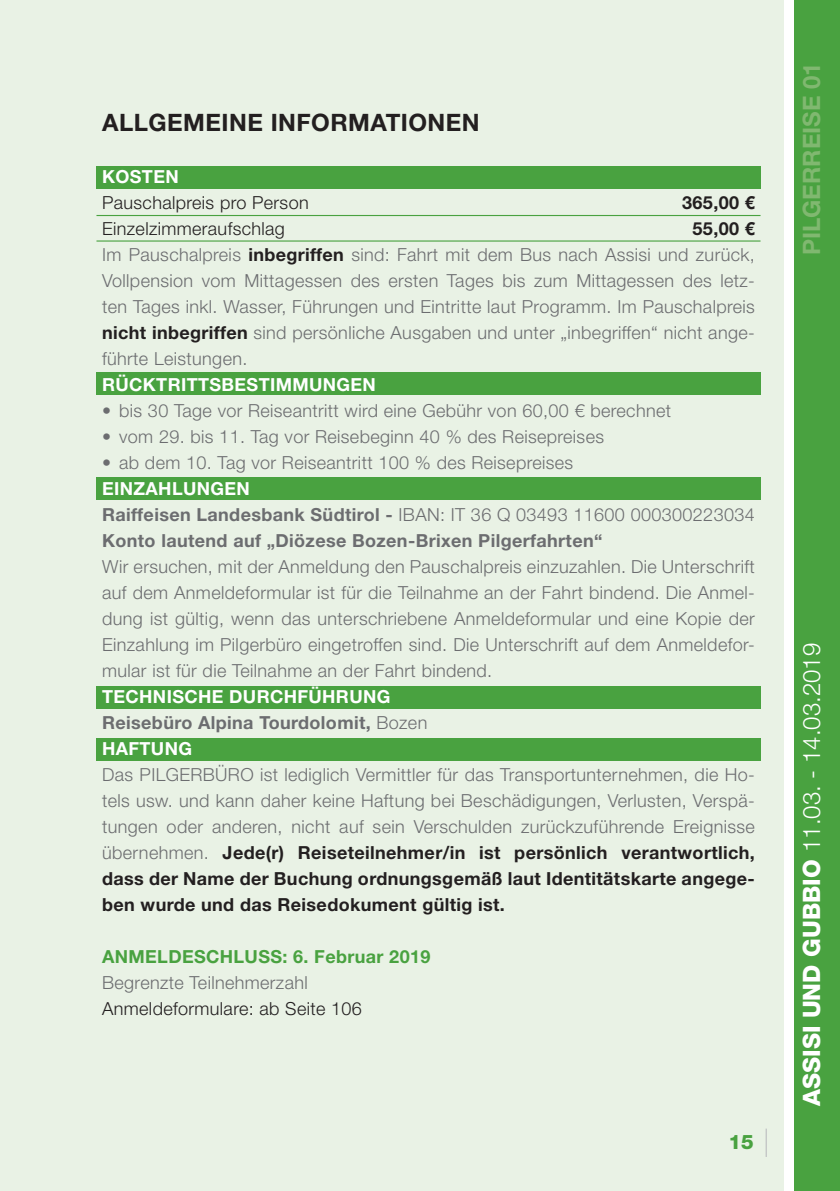
<style>
.page{position:relative;width:840px;height:1191px;background:#fff}
.page>*{position:absolute;margin:0;border:0;box-sizing:border-box;transform-origin:0 0}
.t1{font:300 24px "Helvetica Neue LT Std";color:#fff}
.t2{font:700 24px "Helvetica Neue LT Std";letter-spacing:.02em;color:#231f20}
.t3{font:700 24px "Helvetica Neue LT Std";color:#80b870}
.t4{font:800 20px "Helvetica Neue LT Std";color:#49a240}
.t5{font:300 18px/26px "Helvetica Neue LT Std";letter-spacing:.02em;color:#6c6d70;text-align:justify}
.t6{font:700 18px/26px "Helvetica Neue LT Std";letter-spacing:.02em;color:#6c6d70}
.t7{font:700 18px/26px "Helvetica Neue LT Std";letter-spacing:.02em;color:#fff}
.t8{font:300 18px "Helvetica Neue LT Std";letter-spacing:.02em;color:#231f20}
.t9{font:700 18px "Helvetica Neue LT Std";letter-spacing:.02em;color:#49a240}
.t10{font:700 18px "Helvetica Neue LT Std";color:#231f20}
.s1{font-weight:700;color:#231f20}
.s2{color:#fff}
.s3{font-weight:300}
.s4{color:#6c6d70}
.s5{font-weight:300;color:#6c6d70}
.s6{font-weight:800}
</style>
<div class="page">
<div style="left:794px;top:0;width:45px;height:1191px;background:#49a240"></div>
<div style="left:0;top:0;width:782px;height:1191px;background:#e9f2e5"></div>
<div style="left:96px;top:166px;width:664px;height:23px;background:#49a240"></div>
<div style="left:96px;top:372px;width:664px;height:23px;background:#49a240"></div>
<div style="left:96px;top:477px;width:664px;height:23px;background:#49a240"></div>
<div style="left:96px;top:686px;width:664px;height:23px;background:#49a240"></div>
<div style="left:96px;top:738px;width:664px;height:23px;background:#49a240"></div>
<hr style="left:96px;top:215px;width:664px;height:1px;background:#49a240">
<hr style="left:96px;top:240px;width:664px;height:2px;background:#49a240">
<svg style="left:765px;top:1129px;width:1px;height:28px"></svg>
<h1 class="t2" style="left:102px;top:107px;width:379px">ALLGEMEINE INFORMATIONEN</h1>
<p class="t7" style="left:102px;top:163px;width:78px">KOSTEN</p>
<p class="t8" style="left:102px;top:192px;width:208px">Pauschalpreis pro Person</p>
<p class="t10" style="left:681px;top:191px;width:74px">365,00 €</p>
<p class="t8" style="left:102px;top:218px;width:184px">Einzelzimmeraufschlag</p>
<p class="t5" style="left:102px;top:215px;width:653px;text-indent:590px"><span class="s1">55,00 € </span>Im Pauschalpreis <span class="s1">inbegriffen</span> sind: Fahrt mit dem Bus nach Assisi und zurück, Vollpension vom Mittagessen des ersten Tages bis zum Mittagessen des letz&shy;ten Tages inkl. Wasser, Führungen und Eintritte laut Programm. Im Pauschalpreis <span class="s1">nicht inbegriffen</span> sind persönliche Ausgaben und unter „inbegriffen“ nicht ange&shy;führte Leistungen.</p>
<p class="t7" style="left:102px;top:371px;width:275px">RÜCKTRITTSBESTIMMUNGEN</p>
<p class="t5" style="left:102px;top:397px;width:570px">• bis 30 Tage vor Reiseantritt wird eine Gebühr von 60,00 € berechnet</p>
<p class="t5" style="left:102px;top:423px;width:503px">• vom 29. bis 11. Tag vor Reisebeginn 40 % des Reisepreises</p>
<p class="t5" style="left:102px;top:449px;width:472px">• ab dem 10. Tag vor Reiseantritt 100 % des Reisepreises</p>
<p class="t6" style="left:102px;top:475px;width:653px"><span class="s2">EINZAHLUNGEN<br></span>Raiffeisen Landesbank Südtirol - <span class="s3">IBAN: IT 36 Q 03493 11600 000300223034<br></span>Konto lautend auf „Diözese Bozen-Brixen Pilgerfahrten“</p>
<p class="t5" style="left:102px;top:553px;width:654px">Wir ersuchen, mit der Anmeldung den Pauschalpreis einzuzahlen. Die Unterschrift auf dem Anmeldeformular ist für die Teilnahme an der Fahrt bindend. Die Anmel&shy;dung ist gültig, wenn das unterschriebene Anmeldeformular und eine Kopie der Einzahlung im Pilgerbüro eingetroffen sind. Die Unterschrift auf dem Anmeldefor&shy;mular ist für die Teilnahme an der Fahrt bindend.</p>
<p class="t7" style="left:102px;top:683px;width:326px">TECHNISCHE DURCHFÜHRUNG<br><span class="s4">Reisebüro Alpina Tourdolomit,</span> <span class="s5">Bozen<br></span>HAFTUNG</p>
<p class="t5" style="left:102px;top:761px;width:653px">Das PILGERBÜRO ist lediglich Vermittler für das Transportunternehmen, die Ho&shy;tels usw. und kann daher keine Haftung bei Beschädigungen, Verlusten, Verspä&shy;tungen oder anderen, nicht auf sein Verschulden zurückzuführende Ereignisse übernehmen. <span class="s1">Jede(r) Reiseteilnehmer/in ist persönlich verantwortlich, dass der Name der Buchung ordnungsgemäß laut Identitätskarte angege&shy;ben wurde und das Reisedokument gültig ist.</span></p>
<p class="t9" style="left:102px;top:945px;width:329px">ANMELDESCHLUSS: 6. Februar 2019</p>
<p class="t5" style="left:102px;top:969px;width:207px">Begrenzte Teilnehmerzahl</p>
<p class="t8" style="left:102px;top:997px;width:261px">Anmeldeformulare: ab Seite 106</p>
<p class="t4" style="left:728px;top:1129px;width:27px">15</p>
<h1 class="t3" style="left:796px;top:255px;width:194px;rotate:-90deg">PILGERREISE 01</h1>
<h1 class="t1" style="left:796px;top:1106px;width:464px;rotate:-90deg"><span class="s6">ASSISI UND GUBBIO</span> 11.03. - 14.03.2019</h1>
</div>
